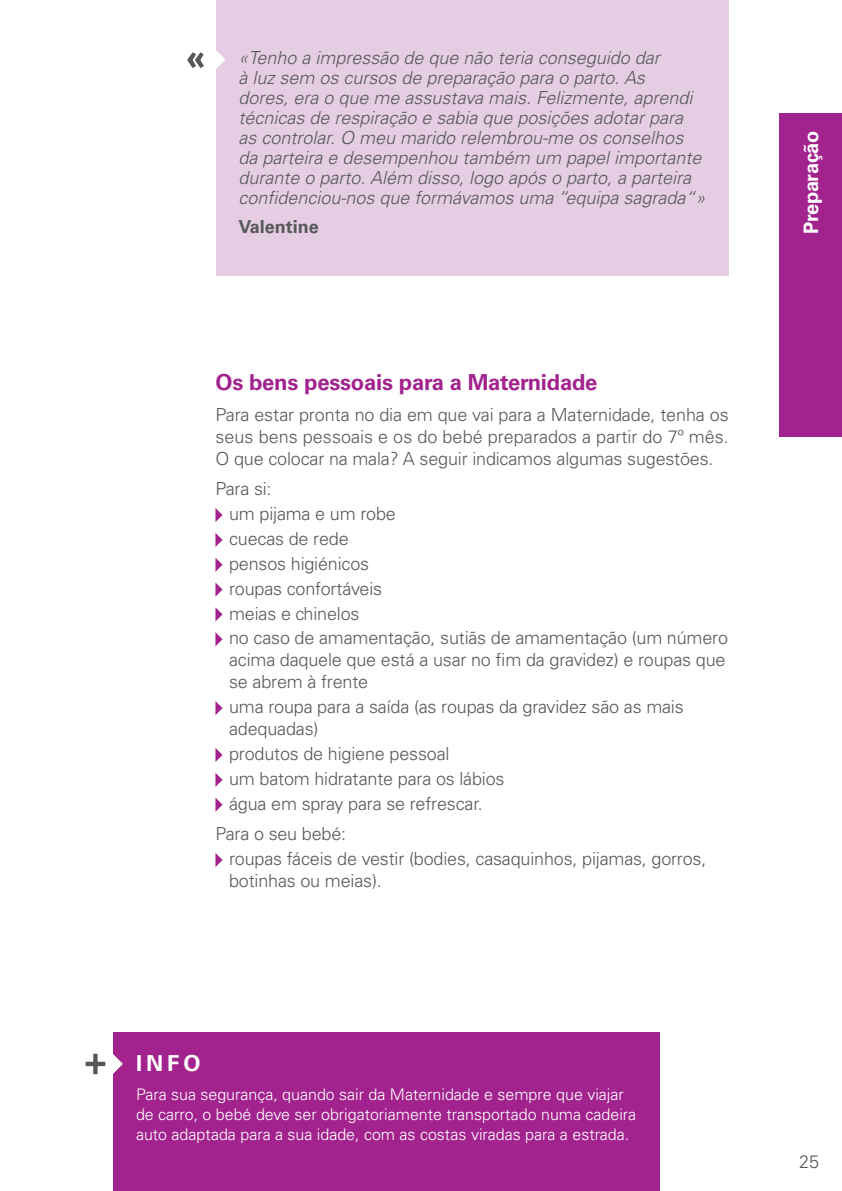
<style>
.page{position:relative;width:842px;height:1191px;background:#fff}
.page>*{position:absolute;margin:0;border:0;box-sizing:border-box;transform-origin:0 0}
.t1{font:700 22px "Univers LT Std";letter-spacing:-.01em;color:#a2238e}
.t2{font:700 22px "Univers LT Std";color:#fff}
.t3{font:700 20px "Univers LT Std";letter-spacing:-.01em;color:#fff}
.t4{font:300 18px/24.8px "Univers LT Std";letter-spacing:-.01em;color:#57585a}
.t5{font:italic 300 18px/20px "Univers LT Std";color:#57585a}
.t6{font:700 18px "Univers LT Std";color:#57585a}
.t7{font:300 16px/20px "Univers LT Std";color:#fff}
</style>
<div class="page">
<div style="left:780px;top:113px;width:62px;height:324px;background:#a2238e"></div>
<div style="left:216px;top:0;width:513px;height:275px;background:#e5cee3"></div>
<svg style="left:187px;top:50px;width:38px;height:19px"></svg>
<svg style="left:215px;top:508px;width:8px;height:14px"></svg>
<svg style="left:215px;top:533px;width:8px;height:14px"></svg>
<svg style="left:215px;top:557px;width:8px;height:15px"></svg>
<svg style="left:215px;top:582px;width:8px;height:14px"></svg>
<svg style="left:215px;top:607px;width:8px;height:14px"></svg>
<svg style="left:215px;top:632px;width:8px;height:14px"></svg>
<svg style="left:215px;top:701px;width:8px;height:14px"></svg>
<svg style="left:215px;top:748px;width:8px;height:14px"></svg>
<svg style="left:215px;top:773px;width:8px;height:14px"></svg>
<svg style="left:215px;top:797px;width:8px;height:14px"></svg>
<svg style="left:215px;top:853px;width:8px;height:14px"></svg>
<div style="left:113px;top:1032px;width:547px;height:159px;background:#a2238e"></div>
<svg style="left:86px;top:1053px;width:37px;height:21px"></svg>
<p class="t5" style="left:238px;top:48px;width:468px">«Tenho a impressão de que não teria conseguido dar<br>à luz sem os cursos de preparação para o parto. As<br>dores, era o que me assustava mais. Felizmente, aprendi técnicas de respiração e sabia que posições adotar para as controlar. O meu marido relembrou-me os conselhos da parteira e desempenhou também um papel importante durante o parto. Além disso, logo após o parto, a parteira confidenciou-nos que formávamos uma “equipa sagrada“»</p>
<p class="t6" style="left:238px;top:216px;width:82px">Valentine</p>
<p class="t1" style="left:215px;top:369px;width:383px">Os bens pessoais para a Maternidade</p>
<p class="t4" style="left:215px;top:403px;width:515px;line-height:22px;text-align:justify">Para estar pronta no dia em que vai para a Maternidade, tenha os seus bens pessoais e os do bebé preparados a partir do 7º mês.<br>O que colocar na mala? A seguir indicamos algumas sugestões.</p>
<p class="t4" style="left:229px;top:476px;width:500px;text-indent:-14px">Para si:<br>um pijama e um robe<br>cuecas de rede<br>pensos higiénicos<br>roupas confortáveis<br>meias e chinelos<br>no caso de amamentação, sutiãs de amamentação (um número</p>
<p class="t4" style="left:229px;top:649px;width:498px;line-height:22px">acima daquele que está a usar no fim da gravidez) e roupas que se abrem à frente</p>
<p class="t4" style="left:229px;top:696px;width:456px;line-height:22px">uma roupa para a saída (as roupas da gravidez são as mais adequadas)</p>
<p class="t4" style="left:229px;top:741px;width:277px">produtos de higiene pessoal<br>um batom hidratante para os lábios água em spray para se refrescar.</p>
<p class="t4" style="left:229px;top:821px;width:479px;text-indent:-14px">Para o seu bebé:<br>roupas fáceis de vestir (bodies, casaquinhos, pijamas, gorros,</p>
<p class="t4" style="left:229px;top:868px;width:154px">botinhas ou meias).</p>
<p class="t2" style="left:136px;top:1050px;width:66px">INFO</p>
<p class="t7" style="left:136px;top:1084px;width:502px">Para sua segurança, quando sair da Maternidade e sempre que viajar de carro, o bebé deve ser obrigatoriamente transportado numa cadeira auto adaptada para a sua idade, com as costas viradas para a estrada.</p>
<p class="t3" style="left:799px;top:234px;width:105px;rotate:-90deg">Preparação</p>
<p class="t4" style="left:799px;top:1149px;width:22px">25</p>
</div>
